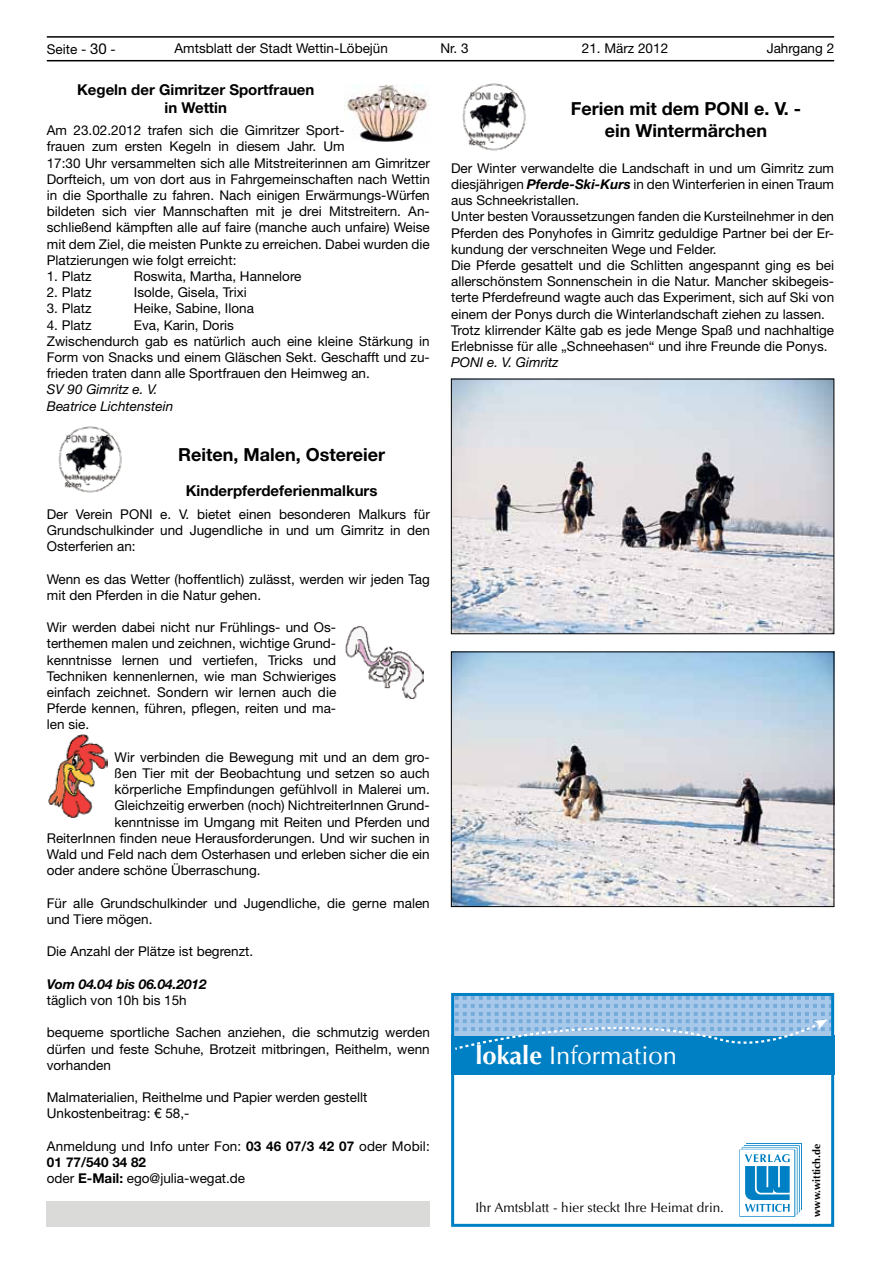
<style>
.page{position:relative;width:881px;height:1263px;background:#fff}
.page>*{position:absolute;margin:0;border:0;box-sizing:border-box;transform-origin:0 0}
.t1{font:25.5px "Optima LT";color:#fff}
.t2{font:700 18px/21.6px "Helvetica Neue LT";color:#000;text-align:center}
.t3{font:700 15px/18px "Helvetica Neue LT";color:#000;text-align:center}
.t4{font:13.5px/16.2px "Helvetica Neue LT";color:#000}
.t5{font:italic 13.5px/16.2px "Helvetica Neue LT";color:#000}
.t6{font:13.5px "Optima LT";color:#000}
.t7{font:italic 700 13.5px "Helvetica Neue LT";color:#000}
.t8{font:700 10.5px "Optima LT";color:#000}
.s1{font-size:15px}
.s2{font-weight:700;font-style:italic}
.s3{font-weight:700}
</style>
<div class="page">
<hr style="left:47px;top:60px;width:786px;height:1px;background:#000">
<hr style="left:47px;top:36px;width:786px;height:2px;background:#000">
<img style="left:453px;top:381px;width:378px;height:251px">
<div style="left:451px;top:379px;width:382px;height:255px;border:1px solid #000"></div>
<img style="left:453px;top:654px;width:378px;height:251px">
<div style="left:451px;top:652px;width:382px;height:255px;border:1px solid #000"></div>
<img style="left:344px;top:84px;width:85px;height:57px">
<img style="left:58px;top:426px;width:64px;height:67px">
<img style="left:345px;top:626px;width:78px;height:73px">
<img style="left:48px;top:734px;width:59px;height:84px">
<div style="left:47px;top:1201px;width:382px;height:26px;background:#dadad9"></div>
<img style="left:462px;top:83px;width:64px;height:68px">
<div style="left:451px;top:1035px;width:382px;height:39px;background:#0080c4"></div>
<svg style="left:455px;top:997px;width:374px;height:53px"></svg>
<svg style="left:739px;top:1143px;width:62px;height:74px"></svg>
<div style="left:451px;top:993px;width:382px;height:234px;border:3px solid #0080c4"></div>
<p class="t4" style="left:47px;top:41px;width:70px">Seite - <span class="s1">30</span> -</p>
<p class="t4" style="left:174px;top:40px;width:215px">Amtsblatt der Stadt Wettin-Löbejün</p>
<p class="t4" style="left:440px;top:40px;width:30px">Nr. 3</p>
<p class="t4" style="left:581px;top:40px;width:88px">21. März 2012</p>
<p class="t4" style="left:766px;top:40px;width:69px">Jahrgang 2</p>
<p class="t3" style="left:77px;top:80px;width:239px">Kegeln der Gimritzer Sportfrauen in Wettin</p>
<p class="t4" style="left:47px;top:122px;width:384px">Am 23.02.2012 trafen sich die Gimritzer Sport-<br>frauen zum ersten Kegeln in diesem Jahr. Um<br>17:30 Uhr versammelten sich alle Mitstreiterinnen am Gimritzer Dorfteich, um von dort aus in Fahrgemeinschaften nach Wettin in die Sporthalle zu fahren. Nach einigen Erwärmungs-Würfen bildeten sich vier Mannschaften mit je drei Mitstreitern. An&shy;schließend kämpften alle auf faire (manche auch unfaire) Weise mit dem Ziel, die meisten Punkte zu erreichen. Dabei wurden die Platzierungen wie folgt erreicht:</p>
<p class="t4" style="left:47px;top:268px;width:46px">1. Platz</p>
<p class="t4" style="left:134px;top:268px;width:169px">Roswita, Martha, Hannelore</p>
<p class="t4" style="left:47px;top:284px;width:46px">2. Platz</p>
<p class="t4" style="left:134px;top:284px;width:114px">Isolde, Gisela, Trixi</p>
<p class="t4" style="left:47px;top:300px;width:46px">3. Platz</p>
<p class="t4" style="left:134px;top:300px;width:122px">Heike, Sabine, Ilona</p>
<p class="t4" style="left:47px;top:317px;width:46px">4. Platz</p>
<h2 class="t2" style="left:570px;top:97px;width:231px">Ferien mit dem PONI e. V. - ein Wintermärchen</h2>
<p class="t4" style="left:451px;top:160px;width:384px">Der Winter verwandelte die Landschaft in und um Gimritz zum diesjährigen <span class="s2">Pferde-Ski-Kurs</span> in den Winterferien in einen Traum aus Schneekristallen.<br>Unter besten Voraussetzungen fanden die Kursteilnehmer in den Pferden des Ponyhofes in Gimritz geduldige Partner bei der Er&shy;kundung der verschneiten Wege und Felder.<br>Die Pferde gesattelt und die Schlitten angespannt ging es bei allerschönstem Sonnenschein in die Natur. Mancher skibegeis&shy;terte Pferdefreund wagte auch das Experiment, sich auf Ski von einem der Ponys durch die Winterlandschaft ziehen zu lassen.<br>Trotz klirrender Kälte gab es jede Menge Spaß und nachhaltige Erlebnisse für alle „Schneehasen“ und ihre Freunde die Ponys.</p>
<p class="t5" style="left:451px;top:354px;width:109px">PONI e. V. Gimritz</p>
<p class="t4" style="left:47px;top:317px;width:384px;text-indent:87px">Eva, Karin, Doris<br>Zwischendurch gab es natürlich auch eine kleine Stärkung in Form von Snacks und einem Gläschen Sekt. Geschafft und zu&shy;frieden traten dann alle Sportfrauen den Heimweg an.</p>
<p class="t5" style="left:47px;top:381px;width:128px">SV 90 Gimritz e. V.<br>Beatrice Lichtenstein</p>
<h2 class="t2" style="left:178px;top:444px;width:208px">Reiten, Malen, Ostereier</h2>
<p class="t3" style="left:186px;top:482px;width:193px">Kinderpferdeferienmalkurs</p>
<p class="t4" style="left:47px;top:506px;width:384px;text-align:justify">Der Verein PONI e. V. bietet einen besonderen Malkurs für Grundschulkinder und Jugendliche in und um Gimritz in den Osterferien an:</p>
<p class="t4" style="left:47px;top:570px;width:384px">Wenn es das Wetter (hoffentlich) zulässt, werden wir jeden Tag mit den Pferden in die Natur gehen.</p>
<p class="t4" style="left:47px;top:619px;width:291px;text-align:justify">Wir werden dabei nicht nur Frühlings- und Os&shy;terthemen malen und zeichnen, wichtige Grund&shy;kenntnisse lernen und vertiefen, Tricks und Techniken kennenlernen, wie man Schwieriges einfach zeichnet. Sondern wir lernen auch die Pferde kennen, führen, pflegen, reiten und ma&shy;len sie.</p>
<p class="t4" style="left:115px;top:749px;width:316px">Wir verbinden die Bewegung mit und an dem gro-</p>
<p class="t4" style="left:115px;top:765px;width:316px">ßen Tier mit der Beobachtung und setzen so auch</p>
<p class="t4" style="left:115px;top:781px;width:316px">körperliche Empfindungen gefühlvoll in Malerei um.</p>
<p class="t4" style="left:115px;top:797px;width:316px">Gleichzeitig erwerben (noch) NichtreiterInnen Grund-</p>
<p class="t4" style="left:115px;top:813px;width:316px">kenntnisse im Umgang mit Reiten und Pferden und</p>
<p class="t4" style="left:47px;top:830px;width:384px">ReiterInnen finden neue Herausforderungen. Und wir suchen in</p>
<p class="t4" style="left:47px;top:846px;width:384px">Wald und Feld nach dem Osterhasen und erleben sicher die ein</p>
<p class="t4" style="left:47px;top:862px;width:215px">oder andere schöne Überraschung.</p>
<p class="t4" style="left:47px;top:894px;width:384px">Für alle Grundschulkinder und Jugendliche, die gerne malen und Tiere mögen.</p>
<p class="t4" style="left:47px;top:943px;width:208px">Die Anzahl der Plätze ist begrenzt.</p>
<p class="t7" style="left:47px;top:975px;width:161px">Vom 04.04 bis 06.04.2012</p>
<p class="t4" style="left:47px;top:992px;width:141px">täglich von 10h bis 15h</p>
<p class="t4" style="left:47px;top:1024px;width:384px;text-align:justify">bequeme sportliche Sachen anziehen, die schmutzig werden dürfen und feste Schuhe, Brotzeit mitbringen, Reithelm, wenn vorhanden</p>
<p class="t4" style="left:47px;top:1089px;width:322px">Malmaterialien, Reithelme und Papier werden gestellt<br>Unkostenbeitrag: € 58,-</p>
<p class="t4" style="left:47px;top:1137px;width:384px">Anmeldung und Info unter Fon: <span class="s3">03 46 07/3 42 07</span> oder Mobil:<br><span class="s3">01 77/540 34 82<br></span>oder <span class="s3">E-Mail:</span> ego@julia-wegat.de</p>
<h1 class="t1" style="left:475px;top:1040px;width:203px"><span class="s3">lokale</span> Information</h1>
<p class="t8" style="left:810px;top:1217px;width:74px;rotate:-90deg">www.wittich.de</p>
<p class="t6" style="left:475px;top:1199px;width:250px">Ihr Amtsblatt - hier steckt Ihre Heimat drin.</p>
</div>
